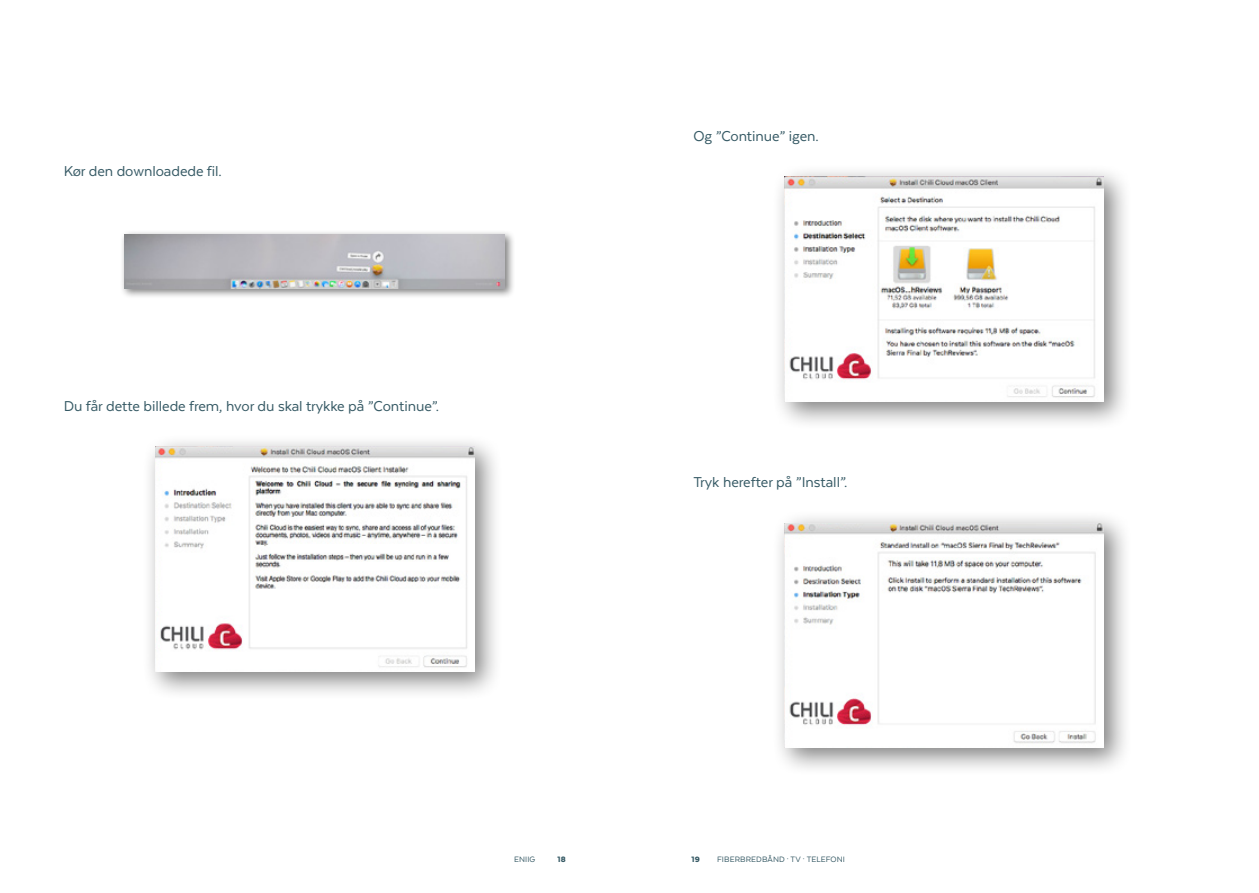
<style>
.page{position:relative;width:1259px;height:893px;background:#fff}
.page>*{position:absolute;margin:0;border:0;box-sizing:border-box;transform-origin:0 0}
.t1{font:16.5px "Texta";letter-spacing:-.005em;color:#355964}
.t2{font:9px "Texta";letter-spacing:.01em;color:#355964}
.t3{font:900 9px "Texta";color:#355964}
</style>
<div class="page">
<div style="left:141px;top:434px;width:363px;height:266px;background:#000;opacity:.5"></div>
<img style="left:155px;top:447px;width:319px;height:225px">
<div style="left:120px;top:230px;width:395px;height:69px;background:#000;opacity:.5"></div>
<img style="left:124px;top:234px;width:381px;height:55px">
<div style="left:771px;top:164px;width:361px;height:267px;background:#000;opacity:.5"></div>
<img style="left:784px;top:177px;width:319px;height:225px">
<div style="left:771px;top:510px;width:361px;height:267px;background:#000;opacity:.5"></div>
<img style="left:784px;top:523px;width:319px;height:225px">
<p class="t1" style="left:64px;top:163px;width:160px">Kør den downloadede fil.</p>
<p class="t1" style="left:64px;top:397px;width:377px">Du får dette billede frem, hvor du skal trykke på ”Continue”.</p>
<p class="t1" style="left:693px;top:127px;width:127px">Og ”Continue” igen.</p>
<p class="t1" style="left:693px;top:473px;width:156px">Tryk herefter på ”Install”.</p>
<p class="t2" style="left:514px;top:854px;width:23px">ENIIG</p>
<p class="t3" style="left:557px;top:854px;width:10px">18</p>
<p class="t3" style="left:691px;top:854px;width:10px">19</p>
<p class="t2" style="left:717px;top:854px;width:129px">FIBERBREDBÅND · TV · TELEFONI</p>
</div>
